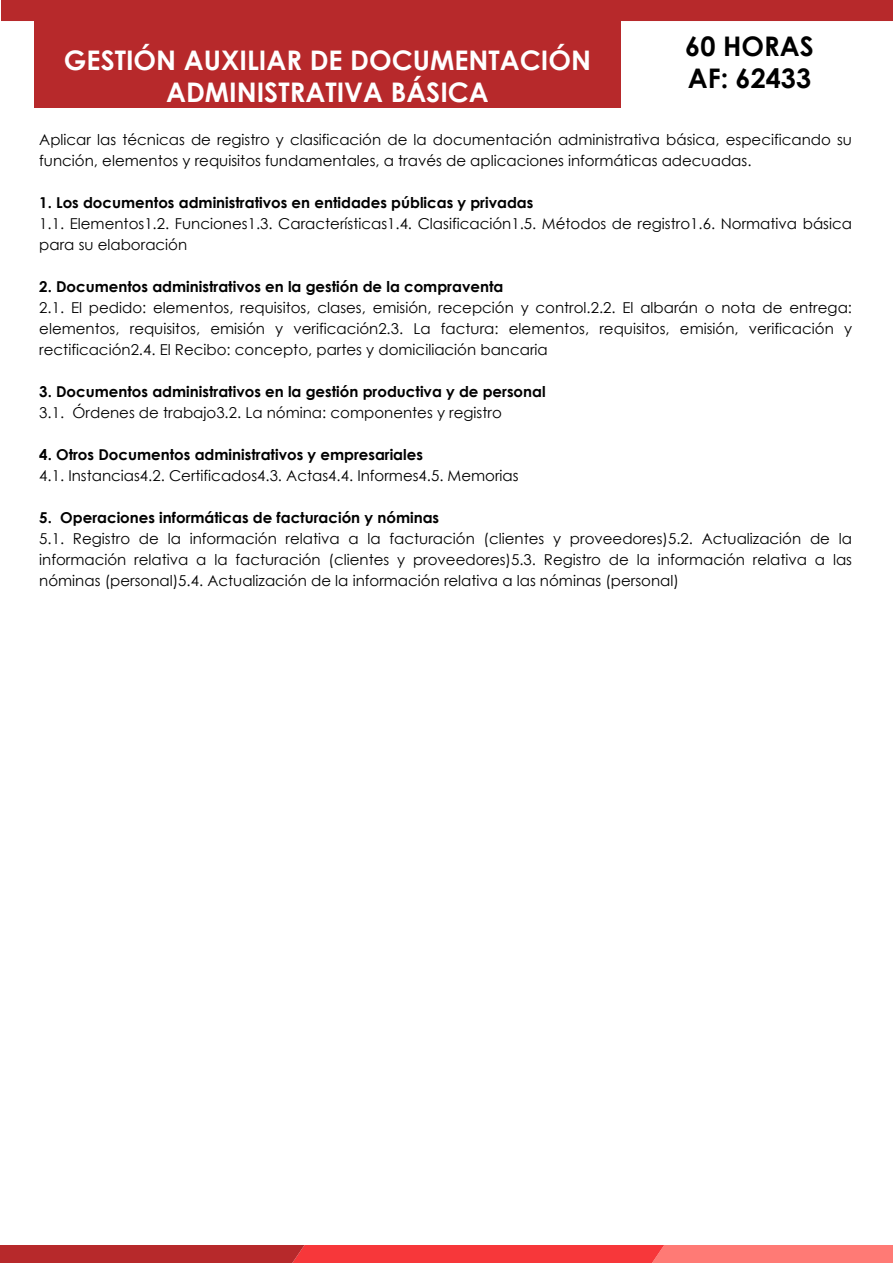
<style>
.page{position:relative;width:893px;height:1263px;background:#fff}
.page>*{position:absolute;margin:0;border:0;box-sizing:border-box;transform-origin:0 0}
.t1{font:700 27px/32.4px "Century Gothic";color:#fff;text-align:center}
.t2{font:700 27px/32.4px "Century Gothic";color:#000}
.t3{font:15px/21px "Century Gothic";color:#000}
.t4{font:700 15px "Century Gothic";color:#000}
</style>
<div class="page">
<div style="left:1px;top:0;width:892px;height:21px;background:#b7292b"></div>
<div style="left:34px;top:0;width:586px;height:107px;background:#b7292b"></div>
<svg style="left:0;top:1245px;width:893px;height:18px;background:#e34444"></svg>
<h1 class="t1" style="left:64px;top:42px;width:529px">GESTIÓN AUXILIAR DE DOCUMENTACIÓN<br>ADMINISTRATIVA BÁSICA</h1>
<h1 class="t2" style="left:685px;top:29px;width:130px">60 HORAS<br>AF: 62433</h1>
<p class="t3" style="left:39px;top:129px;width:814px">Aplicar las técnicas de registro y clasificación de la documentación administrativa básica, especificando su función, elementos y requisitos fundamentales, a través de aplicaciones informáticas adecuadas.</p>
<p class="t4" style="left:39px;top:191px;width:496px">1. Los documentos administrativos en entidades públicas y privadas</p>
<p class="t3" style="left:39px;top:213px;width:814px">1.1. Elementos1.2. Funciones1.3. Características1.4. Clasificación1.5. Métodos de registro1.6. Normativa básica para su elaboración</p>
<p class="t4" style="left:39px;top:275px;width:466px">2. Documentos administrativos en la gestión de la compraventa</p>
<p class="t3" style="left:39px;top:297px;width:814px;text-align:justify">2.1. El pedido: elementos, requisitos, clases, emisión, recepción y control.2.2. El albarán o nota de entrega: elementos, requisitos, emisión y verificación2.3. La factura: elementos, requisitos, emisión, verificación y rectificación2.4. El Recibo: concepto, partes y domiciliación bancaria</p>
<p class="t4" style="left:39px;top:380px;width:508px">3. Documentos administrativos en la gestión productiva y de personal</p>
<p class="t3" style="left:39px;top:402px;width:464px">3.1. Órdenes de trabajo3.2. La nómina: componentes y registro</p>
<p class="t4" style="left:39px;top:443px;width:385px">4. Otros Documentos administrativos y empresariales</p>
<p class="t3" style="left:39px;top:465px;width:481px">4.1. Instancias4.2. Certificados4.3. Actas4.4. Informes4.5. Memorias</p>
<p class="t4" style="left:39px;top:506px;width:401px">5. Operaciones informáticas de facturación y nóminas</p>
<p class="t3" style="left:39px;top:528px;width:814px;text-align:justify">5.1. Registro de la información relativa a la facturación (clientes y proveedores)5.2. Actualización de la información relativa a la facturación (clientes y proveedores)5.3. Registro de la información relativa a las nóminas (personal)5.4. Actualización de la información relativa a las nóminas (personal)</p>
</div>
